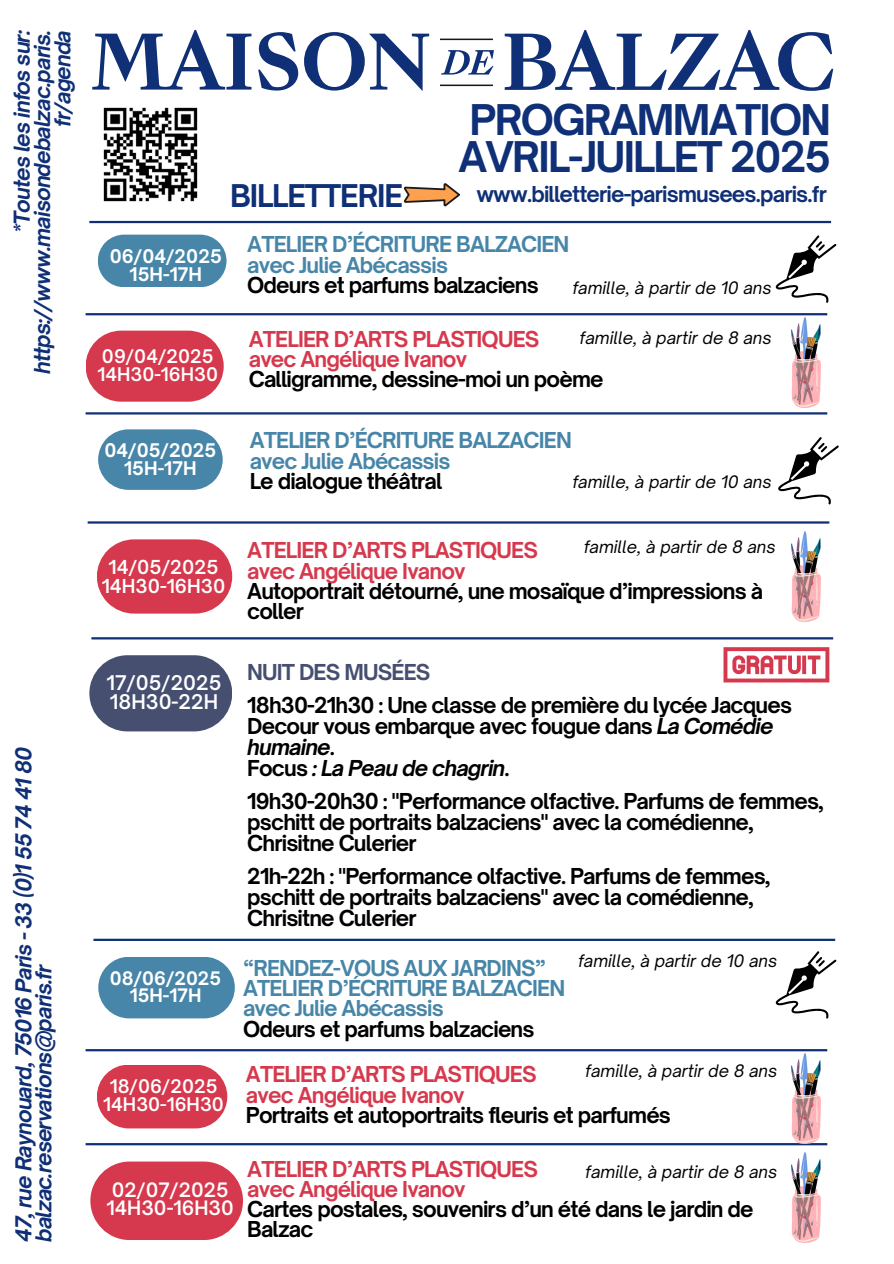
<style>
.page{position:relative;width:894px;height:1264px;background:#fff}
.page>*{position:absolute;margin:0;border:0;box-sizing:border-box;transform-origin:0 0}
.t1{font:700 40.5px/37.2px "Open Sauce One";letter-spacing:-.045em;color:#0f2f76}
.t2{font:700 30px "Open Sauce One";letter-spacing:-.04em;color:#0f2f76}
.t3{font:700 21px/21px "Open Sauce One";letter-spacing:-.04em;color:#000}
.t4{font:700 21px/20.2px "Open Sauce One";letter-spacing:-.04em;color:#4786a8}
.t5{font:700 21px/20.2px "Open Sauce One";letter-spacing:-.04em;color:#d6394d}
.t6{font:italic 700 21px/20.2px "Open Sauce One";letter-spacing:-.04em;color:#0f2f76}
.t7{font:700 21px "Open Sauce One";letter-spacing:-.04em;color:#0f2f76}
.t8{font:700 21px "Open Sauce One";letter-spacing:-.04em;color:#464f70}
.t9{font:600 19.35px/18.3px "Open Sauce One";color:#fff}
.t10{font:600 19.05px/18.3px "Open Sauce One";color:#fff}
.t11{font:600 18.45px/18.5px "Open Sauce One";color:#fff;text-align:center}
.t12{font:600 18px/18px "Open Sauce One";color:#fff}
.t13{font:700 18px/18px "Open Sauce One";color:#fff;text-align:center}
.t14{font:700 17.85px/17.9px "Open Sauce One";color:#fff;text-align:center}
.t15{font:italic 16.5px "Open Sauce One";color:#000}
.s1{color:#000}
.s2{color:#d6394d}
.s3{font-style:italic}
</style>
<div class="page">
<hr style="left:86px;top:1143px;width:741px;height:2px;background:#0f2f76">
<svg style="left:92px;top:30px;width:741px;height:61px"></svg>
<img style="left:103px;top:107px;width:95px;height:95px">
<hr style="left:89px;top:221px;width:741px;height:2px;background:#0f2f76">
<hr style="left:93px;top:938px;width:742px;height:3px;background:#0f2f76">
<hr style="left:88px;top:521px;width:741px;height:2px;background:#0f2f76">
<hr style="left:86px;top:313px;width:741px;height:2px;background:#0f2f76">
<hr style="left:86px;top:412px;width:741px;height:2px;background:#0f2f76">
<div style="left:86px;top:330px;width:137px;height:71px;background:#d6394d;border-radius:36px"></div>
<img style="left:791px;top:318px;width:29px;height:90px">
<svg style="left:723px;top:647px;width:106px;height:35px"></svg>
<svg style="left:775px;top:235px;width:61px;height:68px"></svg>
<svg style="left:98px;top:235px;width:128px;height:52px;background:#558faf"></svg>
<hr style="left:86px;top:1049px;width:741px;height:2px;background:#0f2f76">
<svg style="left:403px;top:183px;width:57px;height:23px"></svg>
<svg style="left:778px;top:437px;width:60px;height:67px"></svg>
<svg style="left:98px;top:429px;width:124px;height:61px;background:#5b93b1"></svg>
<svg style="left:97px;top:539px;width:135px;height:74px;background:#da5062"></svg>
<img style="left:791px;top:531px;width:29px;height:90px">
<div style="left:89px;top:655px;width:143px;height:76px;background:#464f70;border-radius:38px"></div>
<svg style="left:775px;top:951px;width:61px;height:67px"></svg>
<div style="left:98px;top:956px;width:137px;height:62px;background:#4786a8;border-radius:31px"></div>
<div style="left:97px;top:1064px;width:130px;height:64px;background:#d6394d;border-radius:32px"></div>
<img style="left:791px;top:1053px;width:29px;height:90px">
<div style="left:90px;top:1161px;width:153px;height:78px;background:#d6394d;border-radius:39px"></div>
<img style="left:791px;top:1152px;width:29px;height:90px">
<hr style="left:91px;top:637px;width:741px;height:2px;background:#0f2f76">
<p class="t6" style="left:12px;top:374px;width:345px;text-align:right;rotate:-90deg">*Toutes les infos sur: https://www.maisondebalzac.paris. fr/agenda</p>
<p class="t6" style="left:13px;top:1241px;width:496px;rotate:-90deg">47, rue Raynouard, 75016 Paris - 33 (0)1 55 74 41 80 balzac.reservations@paris.fr</p>
<h4 class="t1" style="left:458px;top:101px;width:374px">PROGRAMMATION<br>AVRIL-JUILLET 2025</h4>
<p class="t13" style="left:110px;top:247px;width:113px">06/04/2025<br>15H-17H</p>
<h4 class="t2" style="left:230px;top:177px;width:174px">BILLETTERIE</h4>
<p class="t7" style="left:476px;top:180px;width:352px">www.billetterie-parismusees.paris.fr</p>
<h5 class="t4" style="left:247px;top:234px;width:323px">ATELIER D’ÉCRITURE BALZACIEN avec Julie Abécassis<br><span class="s1">Odeurs et parfums balzaciens</span></h5>
<p class="t15" style="left:572px;top:277px;width:201px">famille, à partir de 10 ans</p>
<p class="t12" style="left:97px;top:347px;width:122px">09/04/2025<br>14H30-16H30</p>
<h1 class="t5" style="left:249px;top:329px;width:356px">ATELIER D’ARTS PLASTIQUES<br>avec Angélique Ivanov<br><span class="s1">Calligramme, dessine-moi un poème</span></h1>
<p class="t15" style="left:579px;top:327px;width:193px">famille, à partir de 8 ans</p>
<h4 class="t13" style="left:104px;top:441px;width:113px">04/05/2025<br>15H-17H</h4>
<p class="t4" style="left:249px;top:430px;width:323px">ATELIER D’ÉCRITURE BALZACIEN avec Julie Abécassis<br><span class="s1">Le dialogue théâtral</span></p>
<h5 class="t15" style="left:572px;top:471px;width:201px">famille, à partir de 10 ans</h5>
<h5 class="t11" style="left:102px;top:558px;width:125px">14/05/2025<br>14H30-16H30</h5>
<p class="t15" style="left:583px;top:537px;width:193px">famille, à partir de 8 ans</p>
<h4 class="t3" style="left:247px;top:540px;width:517px;line-height:20.2px"><span class="s2">ATELIER D’ARTS PLASTIQUES<br>avec Angélique Ivanov<br></span>Autoportrait détourné, une mosaïque d’impressions à coller</h4>
<p class="t9" style="left:107px;top:673px;width:116px">17/05/2025<br>18H30-22H</p>
<p class="t14" style="left:110px;top:968px;width:113px">08/06/2025<br>15H-17H</p>
<h5 class="t12" style="left:103px;top:1077px;width:122px;text-align:center">18/06/2025<br>14H30-16H30</h5>
<h2 class="t8" style="left:247px;top:658px;width:185px">NUIT DES MUSÉES</h2>
<p class="t3" style="left:247px;top:694px;width:546px">18h30-21h30 : Une classe de première du lycée Jacques Decour vous embarque avec fougue dans <span class="s3">La Comédie humaine</span>.<br>Focus <span class="s3">: La Peau de chagrin</span>.</p>
<h4 class="t3" style="left:247px;top:790px;width:578px">19h30-20h30 : "Performance olfactive. Parfums de femmes, pschitt de portraits balzaciens" avec la comédienne,<br>Chrisitne Culerier</h4>
<p class="t3" style="left:247px;top:865px;width:525px">21h-22h : "Performance olfactive. Parfums de femmes, pschitt de portraits balzaciens" avec la comédienne,<br>Chrisitne Culerier</p>
<p class="t4" style="left:243px;top:957px;width:323px">“RENDEZ-VOUS AUX JARDINS”<br>ATELIER D’ÉCRITURE BALZACIEN avec Julie Abécassis<br><span class="s1">Odeurs et parfums balzaciens</span></p>
<p class="t15" style="left:578px;top:950px;width:201px">famille, à partir de 10 ans</p>
<p class="t15" style="left:585px;top:1060px;width:193px">famille, à partir de 8 ans</p>
<h4 class="t5" style="left:246px;top:1064px;width:426px">ATELIER D’ARTS PLASTIQUES<br>avec Angélique Ivanov<br><span class="s1">Portraits et autoportraits fleuris et parfumés</span></h4>
<h3 class="t10" style="left:106px;top:1180px;width:129px">02/07/2025<br>14H30-16H30</h3>
<h5 class="t3" style="left:247px;top:1158px;width:508px;line-height:20.2px"><span class="s2">ATELIER D’ARTS PLASTIQUES<br>avec Angélique Ivanov<br></span>Cartes postales, souvenirs d’un été dans le jardin de<br>Balzac</h5>
<p class="t15" style="left:585px;top:1161px;width:193px">famille, à partir de 8 ans</p>
</div>
